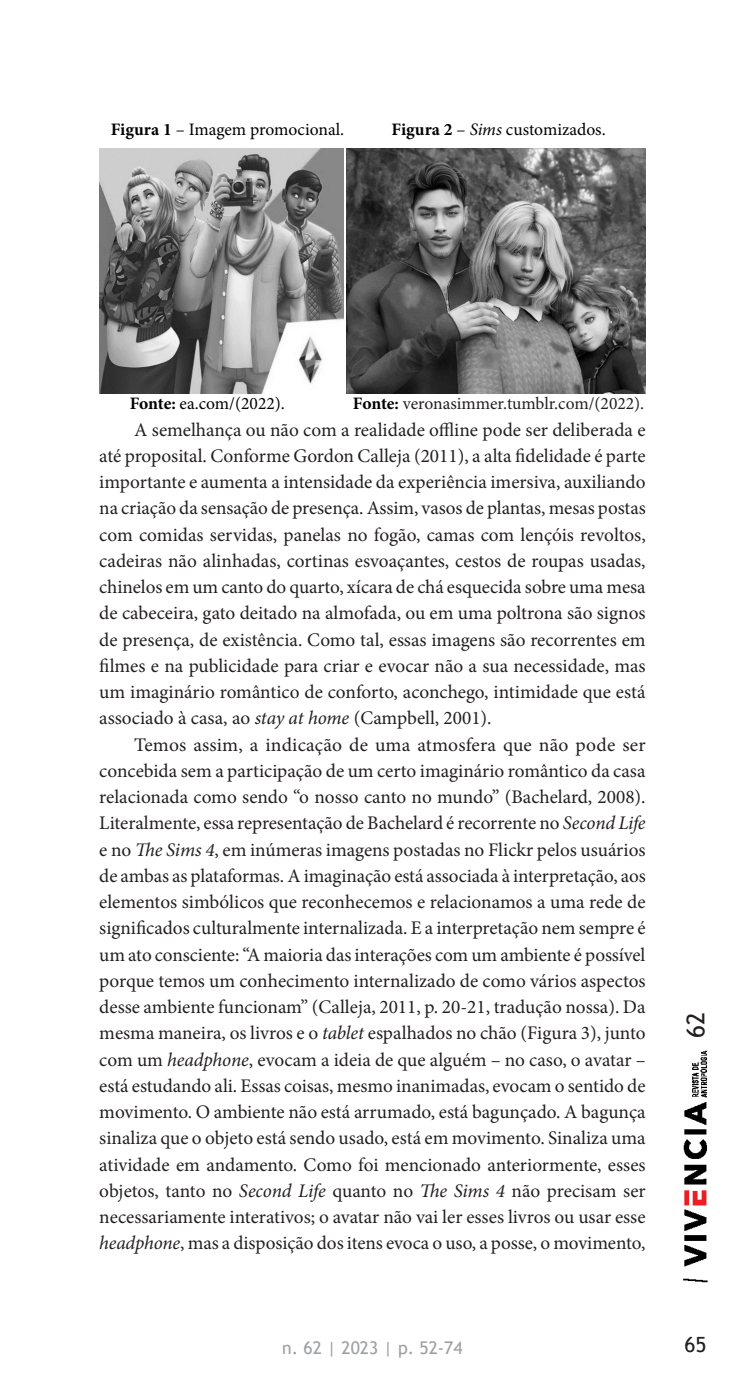
<style>
.page{position:relative;width:745px;height:1389px;background:#fff}
.page>*{position:absolute;margin:0;border:0;box-sizing:border-box;transform-origin:0 0}
.t1{font:24.5px "Trebuchet MS";color:#231f20}
.t2{font:21px "Trebuchet MS";color:#231f20}
.Corpo_do_Texto{font:19.25px/26.2px "Minion Pro";letter-spacing:-.005em;color:#231f20;text-align:justify}
.Figuras{font:17.5px "Minion Pro";color:#000}
.Figuras-2{font:17.5px "Minion Pro";color:#231f20}
.t3{font:17.5px "Trebuchet MS";color:#9d9fa2}
.s1{font-weight:700}
.s2{font-style:italic}
.s3{font-weight:700;color:#000}
</style>
<div class="page">
<img style="left:683px;top:1050px;width:25px;height:233px">
<img style="left:99px;top:149px;width:244px;height:244px">
<img style="left:346px;top:149px;width:299px;height:244px">
<p class="Figuras" style="left:111px;top:117px;width:235px"><span class="s1">Figura 1</span> – Imagem promocional.</p>
<p class="Figuras" style="left:391px;top:117px;width:215px"><span class="s1">Figura 2</span> – <span class="s2">Sims</span> customizados.</p>
<p class="Figuras" style="left:130px;top:392px;width:156px"><span class="s1">Fonte:</span> ea.com/(2022).</p>
<p class="Figuras-2" style="left:353px;top:392px;width:292px"><span class="s3">Fonte:</span> veronasimmer.tumblr.com/(2022).</p>
<p class="Corpo_do_Texto" style="left:99px;top:417px;width:547px;text-indent:35px">A semelhança ou não com a realidade offline pode ser deliberada e até proposital. Conforme Gordon Calleja (2011), a alta fidelidade é parte importante e aumenta a intensidade da experiência imersiva, auxiliando na criação da sensação de presença. Assim, vasos de plantas, mesas postas com comidas servidas, panelas no fogão, camas com lençóis revoltos, cadeiras não alinhadas, cortinas esvoaçantes, cestos de roupas usadas, chinelos em um canto do quarto, xícara de chá esquecida sobre uma mesa de cabeceira, gato deitado na almofada, ou em uma poltrona são signos de presença, de existência. Como tal, essas imagens são recorrentes em filmes e na publicidade para criar e evocar não a sua necessidade, mas um imaginário romântico de conforto, aconchego, intimidade que está associado à casa, ao <span class="s2">stay at home</span> (Campbell, 2001).</p>
<p class="Corpo_do_Texto" style="left:99px;top:732px;width:547px;text-indent:35px">Temos assim, a indicação de uma atmosfera que não pode ser concebida sem a participação de um certo imaginário romântico da casa relacionada como sendo “o nosso canto no mundo” (Bachelard, 2008).<br>Literalmente, essa representação de Bachelard é recorrente no <span class="s2">Second Life </span>e no <span class="s2">The Sims 4</span>, em inúmeras imagens postadas no Flickr pelos usuários de ambas as plataformas. A imaginação está associada à interpretação, aos elementos simbólicos que reconhecemos e relacionamos a uma rede de significados culturalmente internalizada. E a interpretação nem sempre é um ato consciente: “A maioria das interações com um ambiente é possível porque temos um conhecimento internalizado de como vários aspectos desse ambiente funcionam” (Calleja, 2011, p. 20-21, tradução nossa). Da mesma maneira, os livros e o <span class="s2">tablet</span> espalhados no chão (Figura 3), junto com um <span class="s2">headphone</span>, evocam a ideia de que alguém – no caso, o avatar – está estudando ali. Essas coisas, mesmo inanimadas, evocam o sentido de movimento. O ambiente não está arrumado, está bagunçado. A bagunça sinaliza que o objeto está sendo usado, está em movimento. Sinaliza uma atividade em andamento. Como foi mencionado anteriormente, esses objetos, tanto no <span class="s2">Second Life</span> quanto no <span class="s2">The Sims 4</span> não precisam ser necessariamente interativos; o avatar não vai ler esses livros ou usar esse <span class="s2">headphone</span>, mas a disposição dos itens evoca o uso, a posse, o movimento,</p>
<p class="t3" style="left:282px;top:1337px;width:182px">n. 62 | 2023 | p. 52-74</p>
<p class="t1" style="left:679px;top:1038px;width:27px;rotate:-90deg">62</p>
<p class="t2" style="left:684px;top:1331px;width:24px">65</p>
</div>
